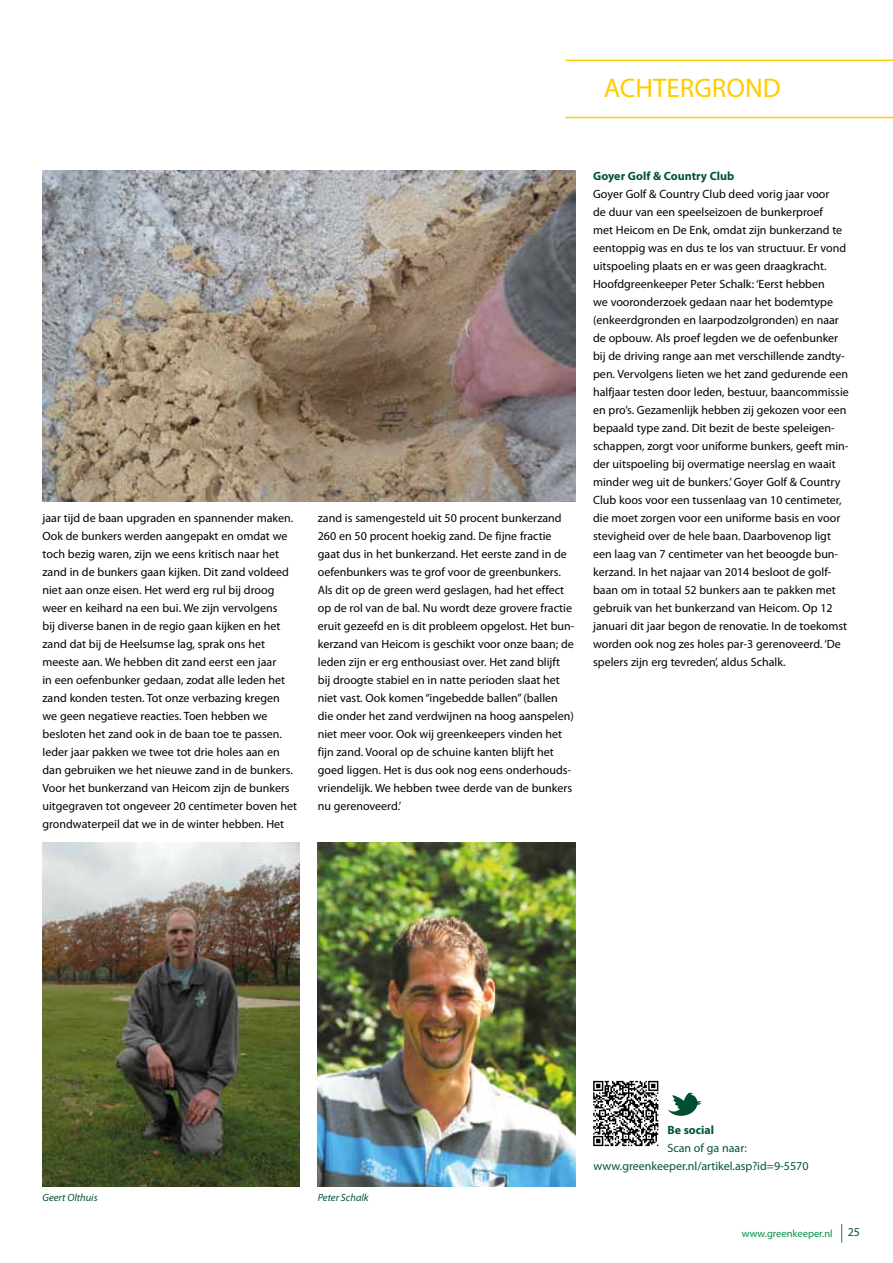
<style>
.page{position:relative;width:893px;height:1263px;background:#fff}
.page>*{position:absolute;margin:0;border:0;box-sizing:border-box;transform-origin:0 0}
.t1{font:27px "Myriad Pro";color:#fc0}
.t2{font:12px/18px "Myriad Pro";color:#000}
.t3{font:12px/18px "Myriad Pro";color:#00533d}
.t4{font:700 12px "Myriad Pro";color:#00533d}
.t5{font:italic 10.5px "Myriad Pro";color:#00533d}
.t6{font:10.5px "Myriad Pro";color:#00904a}
</style>
<div class="page">
<svg style="left:841px;top:1224px;width:1px;height:19px"></svg>
<hr style="left:565px;top:117px;width:328px;height:1px;background:#fc0">
<hr style="left:565px;top:60px;width:328px;height:1px;background:#fc0">
<img style="left:43px;top:842px;width:257px;height:345px">
<img style="left:318px;top:842px;width:257px;height:344px">
<img style="left:43px;top:170px;width:532px;height:332px">
<svg style="left:593px;top:1081px;width:65px;height:65px"></svg>
<svg style="left:667px;top:1092px;width:34px;height:24px"></svg>
<h1 class="t1" style="left:604px;top:71px;width:179px">ACHTERGROND</h1>
<p class="t2" style="left:43px;top:509px;width:256px">jaar tijd de baan upgraden en spannender maken.<br>Ook de bunkers werden aangepakt en omdat we toch bezig waren, zijn we eens kritisch naar het zand in de bunkers gaan kijken. Dit zand voldeed niet aan onze eisen. Het werd erg rul bij droog weer en keihard na een bui. We zijn vervolgens<br>bij diverse banen in de regio gaan kijken en het zand dat bij de Heelsumse lag, sprak ons het meeste aan. We hebben dit zand eerst een jaar<br>in een oefenbunker gedaan, zodat alle leden het zand konden testen. Tot onze verbazing kregen we geen negatieve reacties. Toen hebben we besloten het zand ook in de baan toe te passen.<br>Ieder jaar pakken we twee tot drie holes aan en dan gebruiken we het nieuwe zand in de bunkers.<br>Voor het bunkerzand van Heicom zijn de bunkers uitgegraven tot ongeveer 20 centimeter boven het grondwaterpeil dat we in de winter hebben. Het</p>
<p class="t2" style="left:318px;top:509px;width:258px">zand is samengesteld uit 50 procent bunkerzand 260 en 50 procent hoekig zand. De fijne fractie gaat dus in het bunkerzand. Het eerste zand in de oefenbunkers was te grof voor de greenbunkers.<br>Als dit op de green werd geslagen, had het effect op de rol van de bal. Nu wordt deze grovere fractie eruit gezeefd en is dit probleem opgelost. Het bun&shy;kerzand van Heicom is geschikt voor onze baan; de leden zijn er erg enthousiast over. Het zand blijft bij droogte stabiel en in natte perioden slaat het niet vast. Ook komen “ingebedde ballen” (ballen die onder het zand verdwijnen na hoog aanspelen) niet meer voor. Ook wij greenkeepers vinden het fijn zand. Vooral op de schuine kanten blijft het goed liggen. Het is dus ook nog eens onderhouds&shy;vriendelijk. We hebben twee derde van de bunkers nu gerenoveerd.’</p>
<p class="t4" style="left:593px;top:168px;width:143px">Goyer Golf &amp; Country Club</p>
<p class="t2" style="left:593px;top:185px;width:257px">Goyer Golf &amp; Country Club deed vorig jaar voor<br>de duur van een speelseizoen de bunkerproef<br>met Heicom en De Enk, omdat zijn bunkerzand te eentoppig was en dus te los van structuur. Er vond uitspoeling plaats en er was geen draagkracht.<br>Hoofdgreenkeeper Peter Schalk: ‘Eerst hebben<br>we vooronderzoek gedaan naar het bodemtype (enkeerdgronden en laarpodzolgronden) en naar de opbouw. Als proef legden we de oefenbunker bij de driving range aan met verschillende zandty&shy;pen. Vervolgens lieten we het zand gedurende een halfjaar testen door leden, bestuur, baancommissie en pro’s. Gezamenlijk hebben zij gekozen voor een bepaald type zand. Dit bezit de beste speleigen&shy;schappen, zorgt voor uniforme bunkers, geeft min&shy;der uitspoeling bij overmatige neerslag en waait minder weg uit de bunkers.’ Goyer Golf &amp; Country Club koos voor een tussenlaag van 10 centimeter, die moet zorgen voor een uniforme basis en voor stevigheid over de hele baan. Daarbovenop ligt een laag van 7 centimeter van het beoogde bun&shy;kerzand. In het najaar van 2014 besloot de golf&shy;baan om in totaal 52 bunkers aan te pakken met gebruik van het bunkerzand van Heicom. Op 12 januari dit jaar begon de renovatie. In de toekomst worden ook nog zes holes par-3 gerenoveerd. ‘De spelers zijn erg tevreden’, aldus Schalk.</p>
<p class="t5" style="left:43px;top:1191px;width:57px">Geert Olthuis</p>
<p class="t5" style="left:318px;top:1191px;width:52px">Peter Schalk</p>
<p class="t4" style="left:667px;top:1122px;width:48px">Be social</p>
<p class="t3" style="left:594px;top:1139px;width:216px;text-indent:74px">Scan of ga naar: www.greenkeeper.nl/artikel.asp?id=9-5570</p>
<p class="t6" style="left:742px;top:1227px;width:92px">www.greenkeeper.nl</p>
<p class="t3" style="left:848px;top:1223px;width:14px">25</p>
</div>
